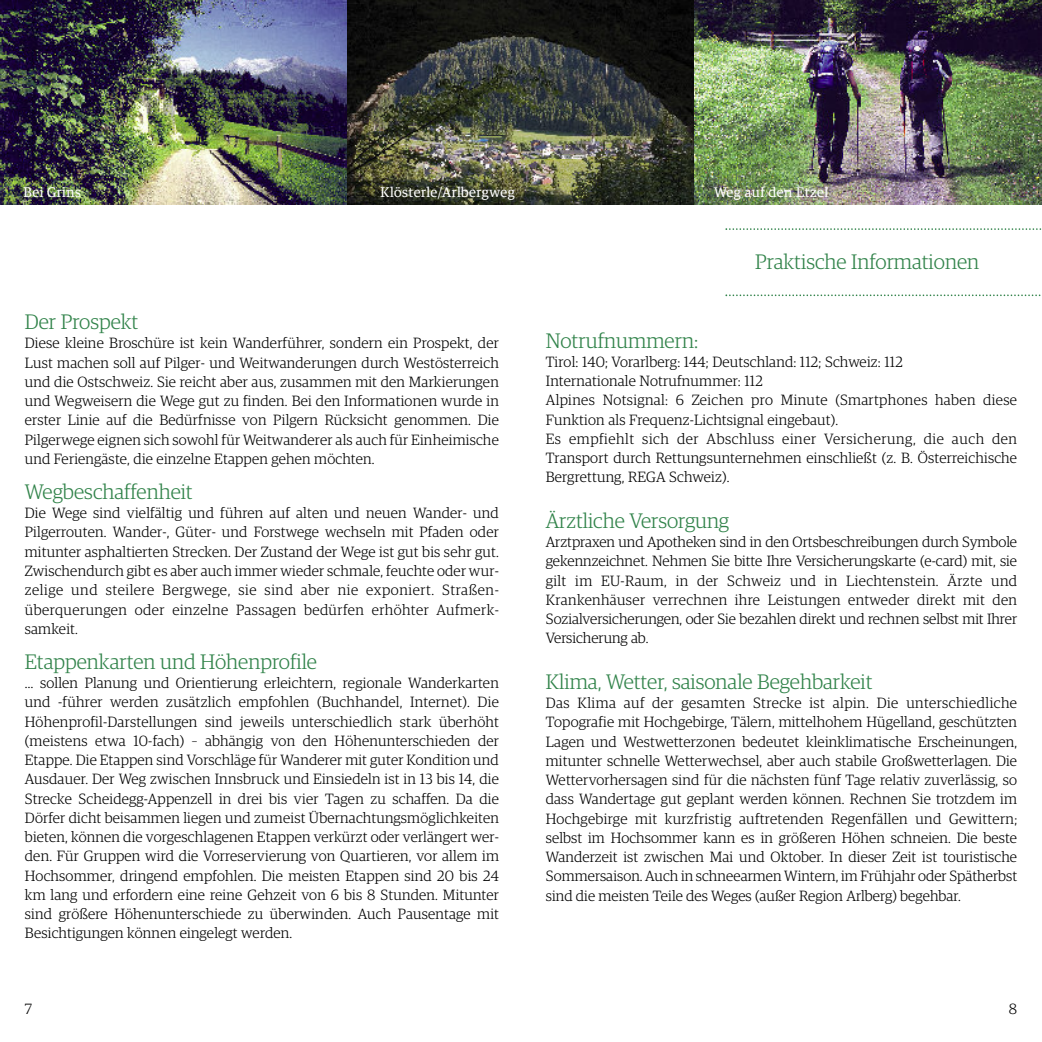
<style>
.page{position:relative;width:1042px;height:1042px;background:#fff}
.page>*{position:absolute;margin:0;border:0;box-sizing:border-box;transform-origin:0 0}
.t1{font:300 21px "Guardian Egyp";color:#31834a}
.t2{font:300 14.88px/19.2px "Guardian Egyp";letter-spacing:.01em;color:#000;text-align:justify}
.t3{font:14px "Guardian Egyp";letter-spacing:.03em;color:#fff}
</style>
<div class="page">
<img style="left:0;top:0;width:347px;height:205px">
<img style="left:347px;top:0;width:347px;height:205px">
<img style="left:694px;top:0;width:348px;height:205px">
<svg style="left:725px;top:294px;width:316px;height:2px"></svg>
<svg style="left:725px;top:228px;width:317px;height:2px"></svg>
<p class="t3" style="left:23px;top:186px;width:59px">Bei Grins</p>
<p class="t3" style="left:380px;top:186px;width:136px">Klösterle/Arlbergweg</p>
<p class="t3" style="left:714px;top:186px;width:116px">Weg auf den Etzel</p>
<h1 class="t1" style="left:25px;top:314px;width:115px">Der Prospekt</h1>
<p class="t2" style="left:25px;top:335px;width:475px">Diese kleine Broschüre ist kein Wanderführer, sondern ein Prospekt, der Lust machen soll auf Pilger- und Weitwanderungen durch Westösterreich und die Ostschweiz. Sie reicht aber aus, zusammen mit den Markierungen und Wegweisern die Wege gut zu finden. Bei den Informationen wurde in erster Linie auf die Bedürfnisse von Pilgern Rücksicht genommen. Die Pilgerwege eignen sich sowohl für Weitwanderer als auch für Einheimische und Feriengäste, die einzelne Etappen gehen möchten.</p>
<h1 class="t1" style="left:25px;top:483px;width:169px">Wegbeschaffenheit</h1>
<p class="t2" style="left:25px;top:504px;width:475px">Die Wege sind vielfältig und führen auf alten und neuen Wander- und Pilgerrouten. Wander-, Güter- und Forstwege wechseln mit Pfaden oder mitunter asphaltierten Strecken. Der Zustand der Wege ist gut bis sehr gut.<br>Zwischendurch gibt es aber auch immer wieder schmale, feuchte oder wur&shy;zelige und steilere Bergwege, sie sind aber nie exponiert. Straßen&shy;überquerungen oder einzelne Passagen bedürfen erhöhter Aufmerk&shy;samkeit.</p>
<h1 class="t1" style="left:25px;top:653px;width:294px">Etappenkarten und Höhenprofile</h1>
<p class="t2" style="left:25px;top:674px;width:476px">… sollen Planung und Orientierung erleichtern, regionale Wanderkarten und -führer werden zusätzlich empfohlen (Buchhandel, Internet). Die Höhenprofil-Darstellungen sind jeweils unterschiedlich stark überhöht (meistens etwa 10-fach) – abhängig von den Höhenunterschieden der Etappe. Die Etappen sind Vorschläge für Wanderer mit guter Kondition und Ausdauer. Der Weg zwischen Innsbruck und Einsiedeln ist in 13 bis 14, die Strecke Scheidegg-Appenzell in drei bis vier Tagen zu schaffen. Da die Dörfer dicht beisammen liegen und zumeist Übernachtungsmöglichkeiten bieten, können die vorgeschlagenen Etappen verkürzt oder verlängert wer&shy;den. Für Gruppen wird die Vorreservierung von Quartieren, vor allem im Hochsommer, dringend empfohlen. Die meisten Etappen sind 20 bis 24 km lang und erfordern eine reine Gehzeit von 6 bis 8 Stunden. Mitunter sind größere Höhenunterschiede zu überwinden. Auch Pausentage mit Besichtigungen können eingelegt werden.</p>
<h1 class="t1" style="left:755px;top:253px;width:225px">Praktische Informationen</h1>
<h1 class="t1" style="left:546px;top:332px;width:154px">Notrufnummern:</h1>
<p class="t2" style="left:546px;top:353px;width:473px;text-align:left">Tirol: 140; Vorarlberg: 144; Deutschland: 112; Schweiz: 112<br>Internationale Notrufnummer: 112<br>Alpines Notsignal: 6 Zeichen pro Minute (Smartphones haben diese Funktion als Frequenz-Lichtsignal eingebaut).<br>Es empfiehlt sich der Abschluss einer Versicherung, die auch den Transport durch Rettungsunternehmen einschließt (z. B. Österreichische Bergrettung, REGA Schweiz).</p>
<h1 class="t1" style="left:546px;top:512px;width:185px">Ärztliche Versorgung</h1>
<p class="t2" style="left:546px;top:533px;width:473px">Arztpraxen und Apotheken sind in den Ortsbeschreibungen durch Symbole gekennzeichnet. Nehmen Sie bitte Ihre Versicherungskarte (e-card) mit, sie gilt im EU-Raum, in der Schweiz und in Liechtenstein. Ärzte und Krankenhäuser verrechnen ihre Leistungen entweder direkt mit den Sozialversicherungen, oder Sie bezahlen direkt und rechnen selbst mit Ihrer Versicherung ab.</p>
<h1 class="t1" style="left:546px;top:673px;width:328px">Klima, Wetter, saisonale Begehbarkeit</h1>
<p class="t2" style="left:546px;top:694px;width:473px">Das Klima auf der gesamten Strecke ist alpin. Die unterschiedliche Topografie mit Hochgebirge, Tälern, mittelhohem Hügelland, geschützten Lagen und Westwetterzonen bedeutet kleinklimatische Erscheinungen, mitunter schnelle Wetterwechsel, aber auch stabile Großwetterlagen. Die Wettervorhersagen sind für die nächsten fünf Tage relativ zuverlässig, so dass Wandertage gut geplant werden können. Rechnen Sie trotzdem im Hochgebirge mit kurzfristig auftretenden Regenfällen und Gewittern; selbst im Hochsommer kann es in größeren Höhen schneien. Die beste Wanderzeit ist zwischen Mai und Oktober. In dieser Zeit ist touristische Sommersaison. Auch in schneearmen Wintern, im Frühjahr oder Spätherbst sind die meisten Teile des Weges (außer Region Arlberg) begehbar.</p>
<p class="t2" style="left:25px;top:1000px;width:9px">7</p>
<p class="t2" style="left:1009px;top:1000px;width:10px">8</p>
</div>
